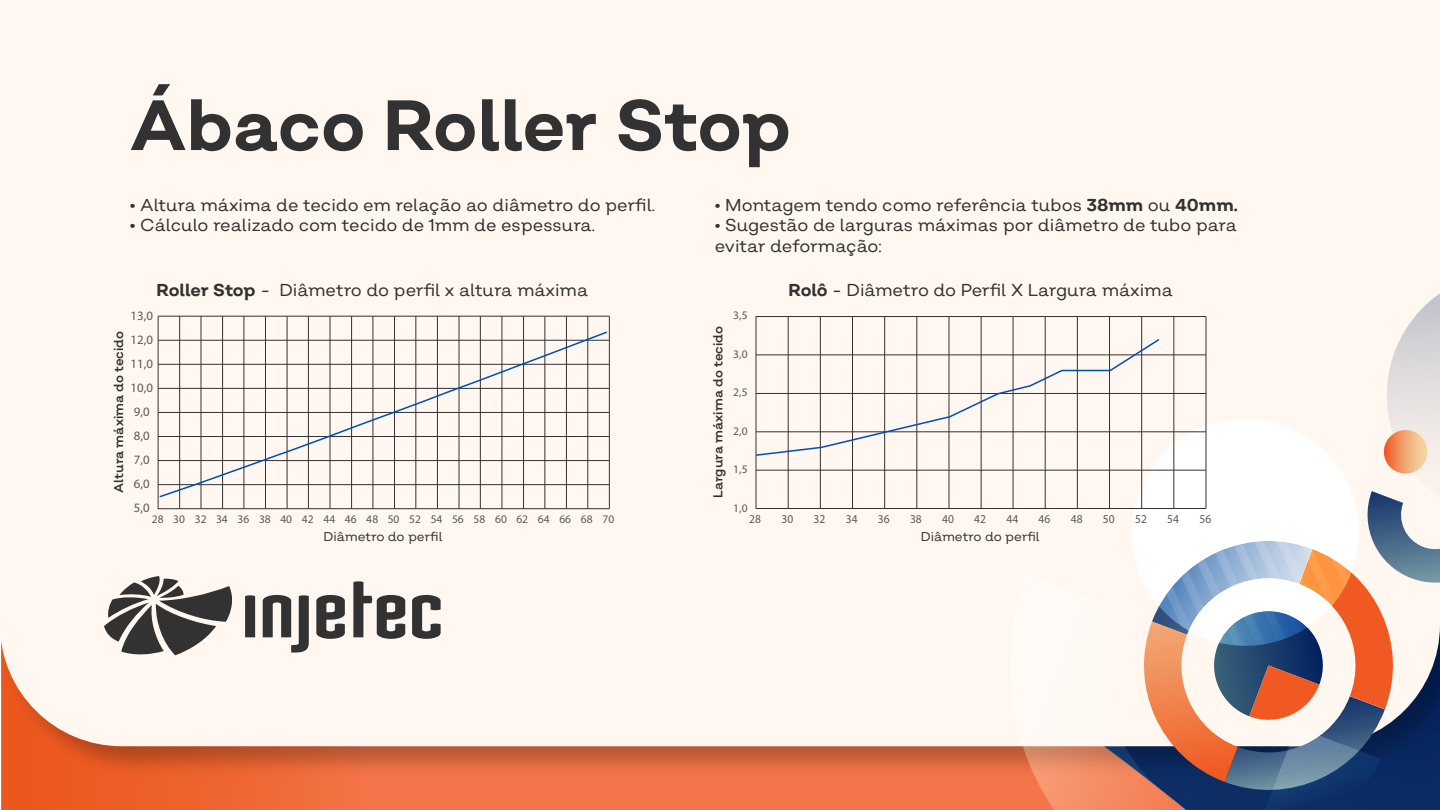
<style>
.page{position:relative;width:1440px;height:810px;background:#fff}
.page>*{position:absolute;margin:0;border:0;box-sizing:border-box;transform-origin:0 0}
.t1{font:700 70.95px "Salvatore";letter-spacing:-.005em;color:#323232}
.t2{font:17.25px/20.7px "Salvatore";color:#323232}
.t3{font:12.83px "Myriad Pro";letter-spacing:.015em;color:#595959}
.t4{font:12.75px "Salvatore";color:#323232}
.t5{font:12.75px "Salvatore";color:#323232}
.t6{font:12.08px "Myriad Pro";letter-spacing:.015em;color:#595959;scale:.95 1}
.t7{font:11.62px "Myriad Pro";color:#595959}
.t8{font:11.55px "Myriad Pro";color:#595959}
.s1{font-weight:700}
</style>
<div class="page">
<svg style="left:62px;top:784px;width:948px;height:26px;background:#f26f41"></svg>
<img style="left:1px;top:746px;width:1009px;height:38px">
<div style="left:0;top:0;width:1440px;height:746px;background:#fff7f0"></div>
<svg style="left:1010px;top:574px;width:54px;height:236px"></svg>
<svg style="left:1064px;top:162px;width:376px;height:648px"></svg>
<svg style="left:245px;top:595px;width:10px;height:42px"></svg>
<svg style="left:263px;top:595px;width:46px;height:58px"></svg>
<svg style="left:316px;top:595px;width:29px;height:44px"></svg>
<svg style="left:353px;top:581px;width:52px;height:58px"></svg>
<svg style="left:412px;top:595px;width:29px;height:44px"></svg>
<svg style="left:104px;top:576px;width:130px;height:80px"></svg>
<hr style="left:158px;top:484px;width:451px;height:1px;background:#323232">
<hr style="left:158px;top:460px;width:451px;height:1px;background:#323232">
<hr style="left:158px;top:436px;width:451px;height:1px;background:#323232">
<hr style="left:158px;top:412px;width:451px;height:1px;background:#323232">
<hr style="left:158px;top:388px;width:451px;height:1px;background:#323232">
<hr style="left:158px;top:364px;width:451px;height:1px;background:#323232">
<hr style="left:158px;top:340px;width:451px;height:1px;background:#323232">
<hr style="left:158px;top:316px;width:451px;height:1px;background:#323232">
<hr style="left:179px;top:316px;width:1px;height:193px;background:#323232">
<hr style="left:201px;top:316px;width:1px;height:193px;background:#323232">
<hr style="left:222px;top:316px;width:1px;height:193px;background:#323232">
<hr style="left:244px;top:316px;width:1px;height:193px;background:#323232">
<hr style="left:265px;top:316px;width:1px;height:193px;background:#323232">
<hr style="left:287px;top:316px;width:1px;height:193px;background:#323232">
<hr style="left:308px;top:316px;width:1px;height:193px;background:#323232">
<hr style="left:330px;top:316px;width:1px;height:193px;background:#323232">
<hr style="left:351px;top:316px;width:1px;height:193px;background:#323232">
<hr style="left:373px;top:316px;width:1px;height:193px;background:#323232">
<hr style="left:394px;top:316px;width:1px;height:193px;background:#323232">
<hr style="left:415px;top:316px;width:1px;height:193px;background:#323232">
<hr style="left:437px;top:316px;width:1px;height:193px;background:#323232">
<hr style="left:459px;top:316px;width:1px;height:193px;background:#323232">
<hr style="left:480px;top:316px;width:1px;height:193px;background:#323232">
<hr style="left:502px;top:316px;width:1px;height:193px;background:#323232">
<hr style="left:523px;top:316px;width:1px;height:193px;background:#323232">
<hr style="left:544px;top:316px;width:1px;height:193px;background:#323232">
<hr style="left:566px;top:316px;width:1px;height:193px;background:#323232">
<hr style="left:587px;top:316px;width:1px;height:193px;background:#323232">
<hr style="left:609px;top:316px;width:1px;height:193px;background:#323232">
<hr style="left:158px;top:508px;width:451px;height:1px;background:#323232">
<svg style="left:160px;top:332px;width:447px;height:166px"></svg>
<hr style="left:158px;top:316px;width:1px;height:193px;background:#323232">
<hr style="left:756px;top:508px;width:450px;height:1px;background:#323232">
<hr style="left:756px;top:470px;width:450px;height:1px;background:#323232">
<hr style="left:756px;top:431px;width:450px;height:1px;background:#323232">
<hr style="left:756px;top:393px;width:450px;height:1px;background:#323232">
<hr style="left:756px;top:355px;width:450px;height:1px;background:#323232">
<hr style="left:756px;top:316px;width:450px;height:1px;background:#323232">
<hr style="left:788px;top:317px;width:1px;height:191px;background:#323232">
<hr style="left:820px;top:317px;width:1px;height:191px;background:#323232">
<hr style="left:852px;top:317px;width:1px;height:191px;background:#323232">
<hr style="left:884px;top:317px;width:1px;height:191px;background:#323232">
<hr style="left:916px;top:317px;width:1px;height:191px;background:#323232">
<hr style="left:949px;top:317px;width:1px;height:191px;background:#323232">
<hr style="left:981px;top:317px;width:1px;height:191px;background:#323232">
<hr style="left:1013px;top:317px;width:1px;height:191px;background:#323232">
<hr style="left:1045px;top:317px;width:1px;height:191px;background:#323232">
<hr style="left:1077px;top:317px;width:1px;height:191px;background:#323232">
<hr style="left:1109px;top:317px;width:1px;height:191px;background:#323232">
<hr style="left:1141px;top:317px;width:1px;height:191px;background:#323232">
<hr style="left:1173px;top:317px;width:1px;height:191px;background:#323232">
<hr style="left:1206px;top:317px;width:1px;height:191px;background:#323232">
<svg style="left:755px;top:338px;width:406px;height:119px"></svg>
<hr style="left:756px;top:316px;width:1px;height:193px;background:#323232">
<h1 class="t1" style="left:130px;top:79px;width:663px">Ábaco Roller Stop</h1>
<p class="t2" style="left:130px;top:194px;width:527px">• Altura máxima de tecido em relação ao diâmetro do perfil.</p>
<p class="t2" style="left:130px;top:215px;width:467px">• Cálculo realizado com tecido de 1mm de espessura.</p>
<p class="t2" style="left:715px;top:194px;width:525px">• Montagem tendo como referência tubos <span class="s1">38mm</span> ou <span class="s1">40mm.</span></p>
<p class="t2" style="left:715px;top:215px;width:524px">• Sugestão de larguras máximas por diâmetro de tubo para evitar deformação:</p>
<p class="t4" style="left:111px;top:493px;width:163px;rotate:-90deg">Altura máxima do tecido</p>
<p class="t2" style="left:157px;top:279px;width:433px"><span class="s1">Roller Stop</span> - Diâmetro do perfil x altura máxima</p>
<p class="t3" style="left:131px;top:308px;width:24px">13,0</p>
<p class="t3" style="left:131px;top:332px;width:24px">12,0</p>
<p class="t3" style="left:131px;top:355px;width:24px">11,0</p>
<p class="t3" style="left:131px;top:379px;width:24px">10,0</p>
<p class="t3" style="left:134px;top:403px;width:17px">9,0</p>
<p class="t3" style="left:134px;top:427px;width:17px">8,0</p>
<p class="t3" style="left:134px;top:451px;width:17px">7,0</p>
<p class="t3" style="left:134px;top:475px;width:17px">6,0</p>
<p class="t3" style="left:134px;top:499px;width:17px">5,0</p>
<p class="t7" style="left:152px;top:512px;width:464px">28 30 32 34 36 38 40 42 44 46 48 50 52 54 56 58 60 62 64 66 68 70</p>
<p class="t5" style="left:324px;top:529px;width:120px">Diâmetro do perfil</p>
<p class="t4" style="left:710px;top:498px;width:173px;rotate:-90deg">Largura máxima do tecido</p>
<p class="t8" style="left:733px;top:308px;width:16px">3,5</p>
<p class="t8" style="left:733px;top:347px;width:16px">3,0</p>
<p class="t8" style="left:733px;top:385px;width:16px">2,5</p>
<p class="t8" style="left:733px;top:424px;width:16px">2,0</p>
<p class="t8" style="left:733px;top:462px;width:16px">1,5</p>
<p class="t8" style="left:733px;top:501px;width:16px">1,0</p>
<p class="t2" style="left:789px;top:279px;width:386px"><span class="s1">Rolô</span> - Diâmetro do Perfil X Largura máxima</p>
<p class="t6" style="left:749px;top:512px;width:14px">28</p>
<p class="t6" style="left:781px;top:512px;width:14px">30</p>
<p class="t6" style="left:814px;top:512px;width:14px">32</p>
<p class="t6" style="left:846px;top:512px;width:14px">34</p>
<p class="t6" style="left:878px;top:512px;width:14px">36</p>
<p class="t6" style="left:910px;top:512px;width:14px">38</p>
<p class="t6" style="left:942px;top:512px;width:14px">40</p>
<p class="t6" style="left:974px;top:512px;width:14px">42</p>
<p class="t6" style="left:1006px;top:512px;width:14px">44</p>
<p class="t6" style="left:1039px;top:512px;width:14px">46</p>
<p class="t6" style="left:1071px;top:512px;width:14px">48</p>
<p class="t6" style="left:1103px;top:512px;width:14px">50</p>
<p class="t6" style="left:1135px;top:512px;width:14px">52</p>
<p class="t6" style="left:1167px;top:512px;width:14px">54</p>
<p class="t6" style="left:1199px;top:512px;width:14px">56</p>
<p class="t5" style="left:921px;top:529px;width:120px">Diâmetro do perfil</p>
</div>
